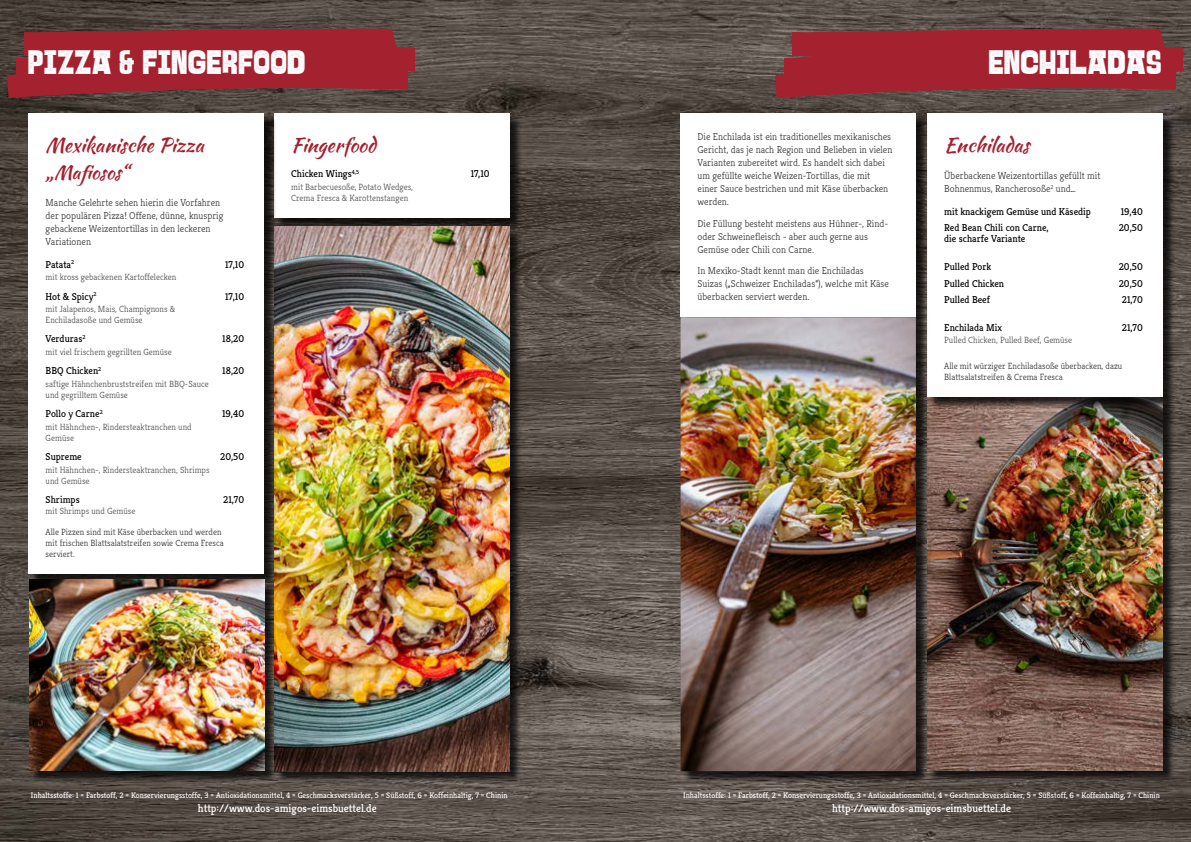
<style>
.page{position:relative;width:1191px;height:842px;background:#fff}
.page>*{position:absolute;margin:0;border:0;box-sizing:border-box;transform-origin:0 0}
.t1{font:32px "Cucciolo Rough";color:#fff}
.t2{font:20px "Kaushan Script";color:#a5202f}
.t3{font:19px "Kaushan Script";color:#a5202f}
.t4{font:500 11px "Kreon";color:#fff}
.t5{font:300 10px/13px "Kreon";color:#3c3c3b}
.t6{font:10px "Kreon";color:#000}
.t7{font:300 9px/11px "Kreon";color:#575756}
.t8{font:300 9px/11px "Kreon";color:#3c3c3b}
.t9{font:8px "Kreon";color:#fff}
</style>
<div class="page">
<img style="left:0;top:0;width:1191px;height:842px">
<svg style="left:7px;top:29px;width:408px;height:69px;background:#962731"></svg>
<svg style="left:775px;top:29px;width:408px;height:69px;background:#982933"></svg>
<div style="left:276px;top:115px;width:246px;height:115px;background:#000;opacity:.75"></div>
<div style="left:274px;top:113px;width:235px;height:105px;background:#fff"></div>
<div style="left:276px;top:228px;width:246px;height:555px;background:#000;opacity:.75"></div>
<img style="left:276px;top:227px;width:233px;height:544px">
<div style="left:30px;top:115px;width:246px;height:667px;background:#000;opacity:.75"></div>
<div style="left:29px;top:113px;width:235px;height:461px;background:#fff"></div>
<img style="left:29px;top:580px;width:235px;height:190px">
<div style="left:929px;top:398px;width:246px;height:384px;background:#000;opacity:.75"></div>
<img style="left:928px;top:397px;width:234px;height:373px">
<div style="left:929px;top:115px;width:246px;height:294px;background:#000;opacity:.75"></div>
<div style="left:927px;top:113px;width:235px;height:284px;background:#fff"></div>
<div style="left:682px;top:115px;width:246px;height:668px;background:#000;opacity:.75"></div>
<img style="left:680px;top:317px;width:236px;height:454px">
<div style="left:680px;top:113px;width:236px;height:204px;background:#fff"></div>
<h1 class="t1" style="left:29px;top:50px;width:279px">PIZZA &amp; FINGERFOOD</h1>
<h1 class="t1" style="left:989px;top:50px;width:175px">ENCHILADAS</h1>
<h2 class="t2" style="left:46px;top:130px;width:160px">Mexikanische Pizza</h2>
<h3 class="t3" style="left:46px;top:158px;width:84px">„Mafiosos“</h3>
<p class="t5" style="left:46px;top:195px;width:179px">Manche Gelehrte sehen hierin die Vorfahren der populären Pizza! Offene, dünne, knusprig gebackene Weizentortillas in den leckeren Variationen</p>
<p class="t6" style="left:46px;top:256px;width:30px">Patata<sup>2</sup></p>
<p class="t6" style="left:225px;top:256px;width:21px">17,10</p>
<p class="t7" style="left:46px;top:271px;width:132px">mit kross gebackenen Kartoffelecken</p>
<p class="t6" style="left:46px;top:288px;width:52px">Hot &amp; Spicy<sup>2</sup></p>
<p class="t6" style="left:225px;top:288px;width:21px">17,10</p>
<p class="t7" style="left:46px;top:303px;width:131px">mit Jalapenos, Mais, Champignons &amp;<br>Enchiladasoße und Gemüse</p>
<p class="t6" style="left:46px;top:331px;width:41px">Verduras<sup>2</sup></p>
<p class="t6" style="left:222px;top:331px;width:23px">18,20</p>
<p class="t7" style="left:46px;top:346px;width:128px">mit viel frischem gegrillten Gemüse</p>
<p class="t6" style="left:46px;top:363px;width:57px">BBQ Chicken<sup>2</sup></p>
<p class="t6" style="left:222px;top:363px;width:23px">18,20</p>
<p class="t7" style="left:46px;top:377px;width:165px">saftige Hähnchenbruststreifen mit BBQ-Sauce und gegrilltem Gemüse</p>
<p class="t6" style="left:46px;top:406px;width:59px">Pollo y Carne<sup>2</sup></p>
<p class="t6" style="left:222px;top:406px;width:24px">19,40</p>
<p class="t7" style="left:46px;top:420px;width:148px">mit Hähnchen-, Rindersteaktranchen und<br>Gemüse</p>
<p class="t6" style="left:46px;top:449px;width:38px">Supreme</p>
<p class="t6" style="left:220px;top:449px;width:26px">20,50</p>
<p class="t7" style="left:46px;top:463px;width:165px">mit Hähnchen-, Rindersteaktranchen, Shrimps und Gemüse</p>
<p class="t6" style="left:46px;top:492px;width:36px">Shrimps</p>
<p class="t6" style="left:223px;top:492px;width:22px">21,70</p>
<p class="t7" style="left:46px;top:505px;width:91px">mit Shrimps und Gemüse</p>
<p class="t8" style="left:46px;top:526px;width:180px">Alle Pizzen sind mit Käse überbacken und werden mit frischen Blattsalatstreifen sowie Crema Fresca serviert.</p>
<h2 class="t2" style="left:291px;top:130px;width:86px">Fingerfood</h2>
<p class="t6" style="left:291px;top:166px;width:69px">Chicken Wings<sup>4,5</sup></p>
<p class="t6" style="left:471px;top:166px;width:21px">17,10</p>
<p class="t7" style="left:291px;top:180px;width:123px">mit Barbecuesoße, Potato Wedges,<br>Crema Fresca &amp; Karottenstangen</p>
<p class="t5" style="left:697px;top:129px;width:196px">Die Enchilada ist ein traditionelles mexikanisches Gericht, das je nach Region und Belieben in vielen Varianten zubereitet wird. Es handelt sich dabei um gefüllte weiche Weizen-Tortillas, die mit einer Sauce bestrichen und mit Käse überbacken werden.</p>
<p class="t5" style="left:697px;top:216px;width:192px">Die Füllung besteht meistens aus Hühner-, Rind&shy;oder Schweinefleisch - aber auch gerne aus<br>Gemüse oder Chili con Carne.</p>
<p class="t5" style="left:697px;top:263px;width:193px">In Mexiko-Stadt kennt man die Enchiladas<br>Suizas („Schweizer Enchiladas“), welche mit Käse überbacken serviert werden.</p>
<h2 class="t2" style="left:944px;top:130px;width:87px">Enchiladas</h2>
<p class="t5" style="left:944px;top:168px;width:158px">Überbackene Weizentortillas gefüllt mit<br>Bohnenmus, Rancherosoße<sup>2</sup> und…</p>
<p class="t6" style="left:944px;top:203px;width:148px">mit knackigem Gemüse und Käsedip</p>
<p class="t6" style="left:1120px;top:203px;width:24px">19,40</p>
<p class="t6" style="left:944px;top:220px;width:106px">Red Bean Chili con Carne,</p>
<p class="t6" style="left:1118px;top:220px;width:26px">20,50</p>
<p class="t6" style="left:944px;top:231px;width:83px">die scharfe Variante</p>
<p class="t6" style="left:944px;top:259px;width:48px">Pulled Pork</p>
<p class="t6" style="left:1118px;top:259px;width:26px">20,50</p>
<p class="t6" style="left:944px;top:275px;width:61px">Pulled Chicken</p>
<p class="t6" style="left:1118px;top:275px;width:26px">20,50</p>
<p class="t6" style="left:944px;top:292px;width:47px">Pulled Beef</p>
<p class="t6" style="left:1122px;top:292px;width:22px">21,70</p>
<p class="t6" style="left:944px;top:320px;width:59px">Enchilada Mix</p>
<p class="t6" style="left:1122px;top:320px;width:22px">21,70</p>
<p class="t7" style="left:944px;top:334px;width:129px">Pulled Chicken, Pulled Beef, Gemüse</p>
<p class="t8" style="left:944px;top:359px;width:179px">Alle mit würziger Enchiladasoße überbacken, dazu<br>Blattsalatstreifen &amp; Crema Fresca</p>
<p class="t9" style="left:31px;top:789px;width:478px">Inhaltsstoffe: 1 = Farbstoff, 2 = Konservierungsstoffe, 3 = Antioxidationsmittel, 4 = Geschmacksverstärker, 5 = Süßstoff, 6 = Koffeinhaltig, 7 = Chinin</p>
<p class="t9" style="left:683px;top:789px;width:478px">Inhaltsstoffe: 1 = Farbstoff, 2 = Konservierungsstoffe, 3 = Antioxidationsmittel, 4 = Geschmacksverstärker, 5 = Süßstoff, 6 = Koffeinhaltig, 7 = Chinin</p>
<p class="t4" style="left:198px;top:800px;width:180px">http://www.dos-amigos-eimsbuettel.de</p>
<p class="t4" style="left:832px;top:800px;width:180px">http://www.dos-amigos-eimsbuettel.de</p>
</div>
